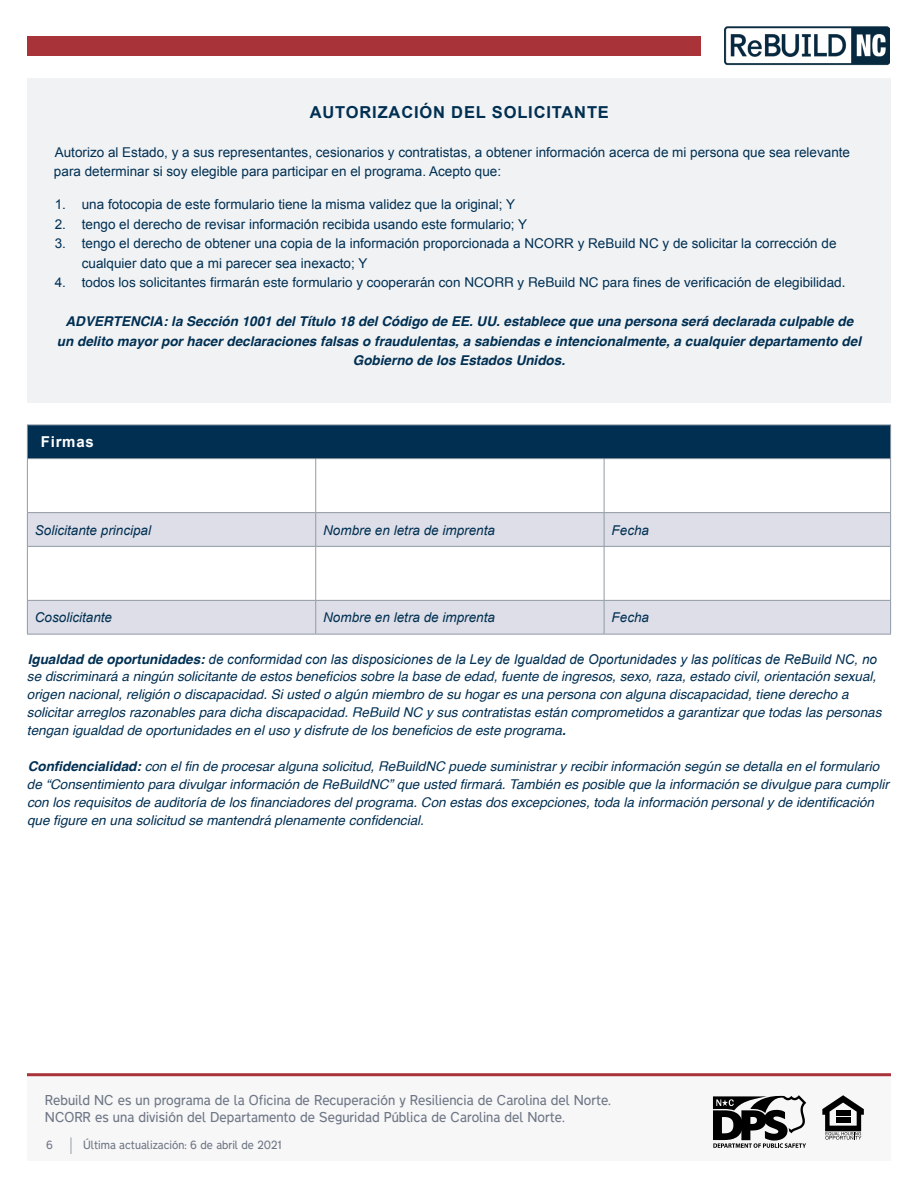
<style>
.page{position:relative;width:918px;height:1188px;background:#fff}
.page>*{position:absolute;margin:0;border:0;box-sizing:border-box;transform-origin:0 0}
.t1{font:700 16.5px "Arial";letter-spacing:.05em;color:#002f52}
.t2{font:700 15px "Arial";letter-spacing:.05em;color:#fff}
.t3{font:italic 13.5px/18px "Helvetica";color:#002f52}
.t4{font:13.5px/19.5px "Arial";color:#002f52}
.t5{font:italic 700 13.5px/19.5px "Helvetica";color:#002f52;text-align:center}
.t6{font:13.5px "Helvetica";color:#002f52}
.t7{font:italic 13.5px "Arial";color:#002f52}
.t8{font:300 12.9px/17.1px "Transport New";color:#6f7785}
.t9{font:300 10.65px "Transport New";color:#6f7785}
.s1{font-family:"Arial"}
.s2{font-weight:700}
</style>
<div class="page">
<div style="left:27px;top:1076px;width:864px;height:85px;background:#f7f7f8"></div>
<svg style="left:71px;top:1137px;width:1px;height:17px"></svg>
<hr style="left:27px;top:1073px;width:864px;height:3px;background:#a83338">
<div style="left:27px;top:36px;width:674px;height:19px;background:#a83338"></div>
<img style="left:724px;top:26px;width:166px;height:39px">
<svg style="left:822px;top:1095px;width:42px;height:45px"></svg>
<svg style="left:713px;top:1095px;width:93px;height:53px"></svg>
<div style="left:27px;top:78px;width:864px;height:325px;background:#f0f2f4"></div>
<div style="left:27px;top:425px;width:864px;height:34px;background:#002f52"></div>
<svg style="left:28px;top:513px;width:862px;height:121px;fill:#dddee7"></svg>
<hr style="left:315px;top:459px;width:1px;height:53px;background:#919aa5">
<hr style="left:604px;top:459px;width:1px;height:53px;background:#919aa5">
<hr style="left:890px;top:459px;width:1px;height:53px;background:#919aa5">
<hr style="left:315px;top:513px;width:1px;height:33px;background:#919aa5">
<hr style="left:604px;top:513px;width:1px;height:33px;background:#919aa5">
<hr style="left:890px;top:513px;width:1px;height:33px;background:#919aa5">
<hr style="left:315px;top:547px;width:1px;height:53px;background:#919aa5">
<hr style="left:604px;top:547px;width:1px;height:53px;background:#919aa5">
<hr style="left:890px;top:547px;width:1px;height:53px;background:#919aa5">
<hr style="left:315px;top:601px;width:1px;height:33px;background:#919aa5">
<hr style="left:604px;top:601px;width:1px;height:33px;background:#919aa5">
<hr style="left:890px;top:601px;width:1px;height:33px;background:#919aa5">
<hr style="left:27px;top:459px;width:1px;height:53px;background:#919aa5">
<hr style="left:27px;top:513px;width:1px;height:33px;background:#919aa5">
<hr style="left:27px;top:547px;width:1px;height:53px;background:#919aa5">
<hr style="left:27px;top:601px;width:1px;height:33px;background:#919aa5">
<hr style="left:27px;top:512px;width:289px;height:1px;background:#919aa5">
<hr style="left:316px;top:512px;width:288px;height:1px;background:#919aa5">
<hr style="left:604px;top:512px;width:287px;height:1px;background:#919aa5">
<hr style="left:27px;top:600px;width:289px;height:1px;background:#919aa5">
<hr style="left:316px;top:600px;width:288px;height:1px;background:#919aa5">
<hr style="left:604px;top:600px;width:287px;height:1px;background:#919aa5">
<hr style="left:27px;top:424px;width:289px;height:1px;background:#919aa5">
<hr style="left:27px;top:425px;width:1px;height:33px;background:#919aa5">
<hr style="left:316px;top:424px;width:288px;height:1px;background:#919aa5">
<hr style="left:604px;top:424px;width:287px;height:1px;background:#919aa5">
<hr style="left:890px;top:425px;width:1px;height:33px;background:#919aa5">
<hr style="left:27px;top:458px;width:289px;height:1px;background:#919aa5">
<hr style="left:316px;top:458px;width:288px;height:1px;background:#919aa5">
<hr style="left:604px;top:458px;width:287px;height:1px;background:#919aa5">
<hr style="left:27px;top:546px;width:289px;height:1px;background:#919aa5">
<hr style="left:316px;top:546px;width:288px;height:1px;background:#919aa5">
<hr style="left:604px;top:546px;width:287px;height:1px;background:#919aa5">
<hr style="left:27px;top:634px;width:289px;height:1px;background:#919aa5">
<hr style="left:316px;top:634px;width:288px;height:1px;background:#919aa5">
<hr style="left:604px;top:634px;width:287px;height:1px;background:#919aa5">
<h2 class="t1" style="left:310px;top:101px;width:301px">AUTORIZACIÓN DEL SOLICITANTE</h2>
<p class="t4" style="left:54px;top:142px;width:798px">Autorizo al Estado, y a sus representantes, cesionarios y contratistas, a obtener información acerca de mi persona que sea relevante para determinar si soy elegible para participar en el programa. Acepto que:</p>
<p class="t4" style="left:55px;top:195px;width:462px">1. una fotocopia de este formulario tiene la misma validez que la original; Y</p>
<p class="t4" style="left:55px;top:214px;width:474px">2. tengo el derecho de revisar información recibida usando este formulario; Y</p>
<p class="t4" style="left:82px;top:234px;width:756px;text-indent:-27px">3. tengo el derecho de obtener una copia de la información proporcionada a NCORR y ReBuild NC y de solicitar la corrección de cualquier dato que a mi parecer sea inexacto; Y</p>
<p class="t6" style="left:55px;top:272px;width:792px"><span class="s1">4.</span> todos los solicitantes firmarán este formulario y cooperarán con NCORR y ReBuild NC para fines de verificación de elegibilidad.</p>
<p class="t5" style="left:57px;top:312px;width:806px">ADVERTENCIA: la Sección 1001 del Título 18 del Código de EE. UU. establece que una persona será declarada culpable de un delito mayor por hacer declaraciones falsas o fraudulentas, a sabiendas e intencionalmente, a cualquier departamento del<br>Gobierno de los Estados Unidos.</p>
<p class="t2" style="left:41px;top:432px;width:54px">Firmas</p>
<p class="t7" style="left:35px;top:521px;width:118px">Solicitante principal</p>
<p class="t7" style="left:323px;top:521px;width:173px">Nombre en letra de imprenta</p>
<p class="t7" style="left:612px;top:521px;width:39px">Fecha</p>
<p class="t7" style="left:35px;top:609px;width:79px">Cosolicitante</p>
<p class="t7" style="left:323px;top:609px;width:173px">Nombre en letra de imprenta</p>
<p class="t7" style="left:612px;top:609px;width:39px">Fecha</p>
<p class="t3" style="left:27px;top:650px;width:856px"><span class="s2">Igualdad de oportunidades:</span> <span class="s1">de conformidad con las disposiciones de la Ley de Igualdad de Oportunidades y las políticas de ReBuild NC, no </span>se discriminará a ningún solicitante de estos beneficios sobre la base de edad, fuente de ingresos, sexo, raza, estado civil, orientación sexual, origen nacional, religión o discapacidad. Si usted o algún miembro de su hogar es una persona con alguna discapacidad, tiene derecho a solicitar arreglos razonables para dicha discapacidad. ReBuild NC y sus contratistas están comprometidos a garantizar que todas las personas tengan igualdad de oportunidades en el uso y disfrute de los beneficios de este programa<span class="s2">.</span></p>
<p class="t3" style="left:27px;top:758px;width:863px"><span class="s2">Confidencialidad:</span> con el fin de procesar alguna solicitud, ReBuildNC puede suministrar y recibir información según se detalla en el formulario de “Consentimiento para divulgar información de ReBuildNC” que usted firmará. También es posible que la información se divulgue para cumplir con los requisitos de auditoría de los financiadores del programa. Con estas dos excepciones, toda la información personal y de identificación que figure en una solicitud se mantendrá plenamente confidencial.</p>
<p class="t8" style="left:45px;top:1091px;width:568px">Rebuild NC es un programa de la Oficina de Recuperación y Resiliencia de Carolina del Norte.<br>NCORR es una división del Departamento de Seguridad Pública de Carolina del Norte.</p>
<p class="t9" style="left:46px;top:1137px;width:8px">6</p>
<p class="t9" style="left:83px;top:1137px;width:200px">Última actualización: 6 de abril de 2021</p>
</div>
